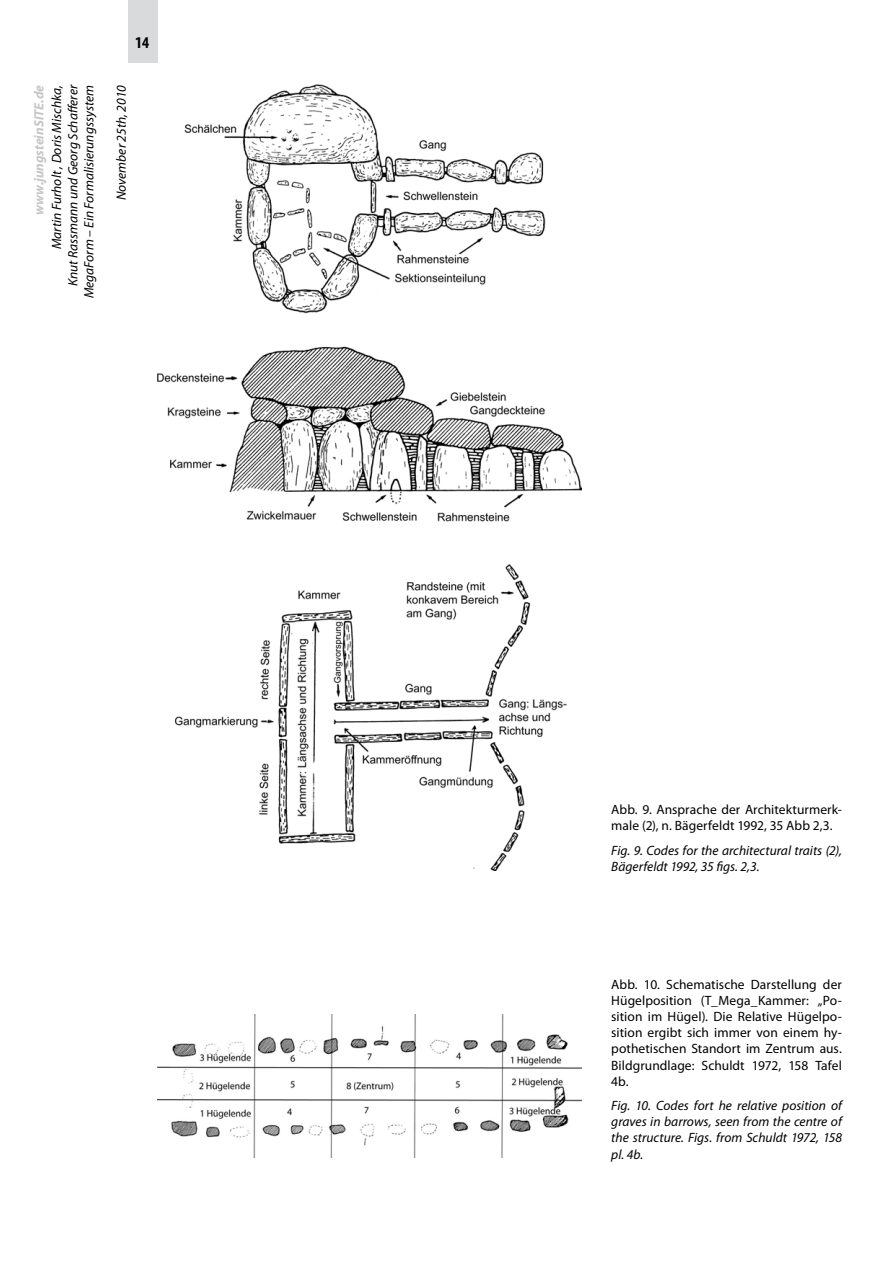
<style>
.page{position:relative;width:893px;height:1263px;background:#fff}
.page>*{position:absolute;margin:0;border:0;box-sizing:border-box;transform-origin:0 0}
.t1{font:700 condensed 16.5px "Myriad Pro";color:#000}
.t2{font:italic 13.5px/16.2px "Myriad Pro";color:#000;text-align:right}
.t3{font:13.5px/16.2px "Myriad Pro";letter-spacing:.005em;color:#000}
.t4{font:italic 700 13.5px "Myriad Pro";color:#c5c6c8}
.s1{font-style:normal}
</style>
<div class="page">
<div style="left:128px;top:0;width:30px;height:63px;background:#d9dadb"></div>
<img style="left:158px;top:85px;width:424px;height:786px">
<img style="left:158px;top:1014px;width:424px;height:143px">
<p class="t1" style="left:135px;top:32px;width:16px">14</p>
<p class="t2" style="left:48px;top:298px;width:215px;rotate:-90deg">Martin Furholt , Doris Mischka,<br>Knut Rassmann und Georg Schafferer<br>MegaForm <span class="s1">–</span> Ein Formalisierungssystem</p>
<p class="t2" style="left:113px;top:200px;width:117px;rotate:-90deg">November 25th, 2010</p>
<p class="t4" style="left:30px;top:215px;width:132px;rotate:-90deg">www.jungsteinSITE.de</p>
<p class="t3" style="left:611px;top:801px;width:232px">Abb. 9. Ansprache der Architekturmerk&shy;male (2), n. Bägerfeldt 1992, 35 Abb 2,3.</p>
<p class="t2" style="left:611px;top:842px;width:232px;text-align:left">Fig. 9. Codes for the architectural traits (2),<br>Bägerfeldt 1992, 35 figs. 2,3.</p>
<p class="t3" style="left:611px;top:976px;width:232px;text-align:justify">Abb. 10. Schematische Darstellung der Hügelposition (T_Mega_Kammer: „Po&shy;sition im Hügel). Die Relative Hügelpo&shy;sition ergibt sich immer von einem hy&shy;pothetischen Standort im Zentrum aus.<br>Bildgrundlage: Schuldt 1972, 158 Tafel 4b.</p>
<p class="t2" style="left:611px;top:1097px;width:232px;text-align:justify">Fig. 10. Codes fort he relative position of graves in barrows, seen from the centre of the structure. Figs. from Schuldt 1972, 158 pl. 4b.</p>
</div>
